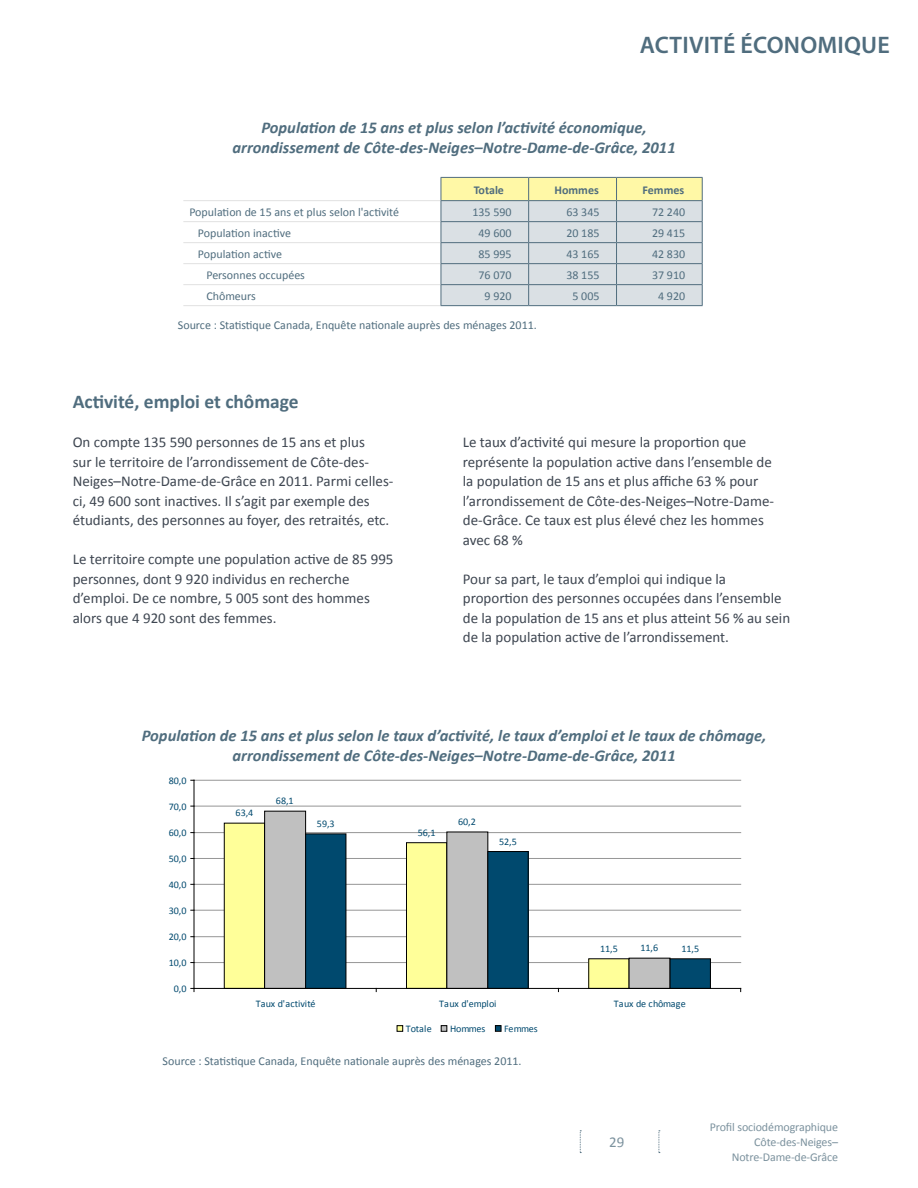
<style>
.page{position:relative;width:918px;height:1188px;background:#fff}
.page>*{position:absolute;margin:0;border:0;box-sizing:border-box;transform-origin:0 0}
.t1{font:600 24px "Myriad Pro";letter-spacing:.01em;color:#506d7e}
.t2{font:700 19.5px "Calibri";color:#506d7e}
.t3{font:italic 700 16.5px/19.8px "Calibri";color:#506d7e;text-align:center}
.t4{font:15px/19.5px "Calibri";color:#3e4651}
.t5{font:15px "Calibri";color:#7c929e}
.t6{font:12px "Calibri";color:#506d7e}
.t7{font:12px/15px "Calibri";letter-spacing:-.01em;color:#7c929e;text-align:right}
.t8{font:700 12px "Calibri";color:#506d7e}
.t9{font:10.05px "Calibri";letter-spacing:-.005em;color:#00496e}
.t10{font:10.05px "Calibri";letter-spacing:.015em;color:#00496e}
</style>
<div class="page">
<svg style="left:659px;top:1130px;width:1px;height:23px"></svg>
<svg style="left:580px;top:1130px;width:1px;height:23px"></svg>
<hr style="left:194px;top:962px;width:547px;height:1px;background:#969696">
<hr style="left:194px;top:936px;width:547px;height:1px;background:#969696">
<hr style="left:194px;top:910px;width:547px;height:1px;background:#969696">
<hr style="left:194px;top:884px;width:547px;height:1px;background:#969696">
<hr style="left:194px;top:858px;width:547px;height:1px;background:#969696">
<hr style="left:194px;top:832px;width:547px;height:1px;background:#969696">
<hr style="left:194px;top:806px;width:547px;height:1px;background:#969696">
<hr style="left:194px;top:780px;width:547px;height:1px;background:#969696">
<div style="left:224px;top:823px;width:41px;height:165px;background:#ff9"></div>
<div style="left:224px;top:823px;width:41px;height:165px;border:1px solid #000"></div>
<div style="left:407px;top:843px;width:40px;height:145px;background:#ff9"></div>
<div style="left:406px;top:842px;width:41px;height:146px;border:1px solid #000"></div>
<div style="left:589px;top:959px;width:40px;height:29px;background:#ff9"></div>
<div style="left:265px;top:811px;width:41px;height:177px;background:#c0c0c0"></div>
<div style="left:264px;top:811px;width:42px;height:177px;border:1px solid #000"></div>
<div style="left:447px;top:832px;width:41px;height:156px;background:#c0c0c0"></div>
<div style="left:447px;top:832px;width:41px;height:156px;border:1px solid #000"></div>
<div style="left:629px;top:958px;width:41px;height:30px;background:#c0c0c0"></div>
<div style="left:306px;top:834px;width:40px;height:154px;background:#00496e"></div>
<div style="left:305px;top:834px;width:41px;height:154px;border:1px solid #000"></div>
<div style="left:488px;top:852px;width:40px;height:136px;background:#00496e"></div>
<div style="left:488px;top:851px;width:41px;height:137px;border:1px solid #000"></div>
<div style="left:670px;top:959px;width:40px;height:29px;background:#00496e"></div>
<div style="left:670px;top:958px;width:41px;height:30px;border:1px solid #000"></div>
<hr style="left:194px;top:780px;width:1px;height:208px;background:#000">
<hr style="left:194px;top:988px;width:547px;height:1px;background:#000">
<div style="left:397px;top:1025px;width:6px;height:7px;border:1px solid #000"></div>
<div style="left:441px;top:1025px;width:6px;height:7px;border:1px solid #000"></div>
<div style="left:495px;top:1025px;width:6px;height:7px;border:1px solid #000"></div>
<hr style="left:183px;top:200px;width:258px;height:1px;background:#e1e1e1">
<hr style="left:183px;top:221px;width:258px;height:1px;background:#e1e1e1">
<hr style="left:183px;top:242px;width:258px;height:1px;background:#e1e1e1">
<hr style="left:183px;top:263px;width:258px;height:1px;background:#e1e1e1">
<hr style="left:183px;top:284px;width:258px;height:1px;background:#e1e1e1">
<hr style="left:183px;top:305px;width:258px;height:1px;background:#e1e1e1">
<svg style="left:441px;top:177px;width:262px;height:128px;background:#d9ddd3"></svg>
<hr style="left:441px;top:305px;width:88px;height:1px;background:#506d7e">
<hr style="left:529px;top:305px;width:88px;height:1px;background:#506d7e">
<hr style="left:617px;top:305px;width:86px;height:1px;background:#506d7e">
<p class="t1" style="left:640px;top:30px;width:252px">ACTIVITÉ ÉCONOMIQUE</p>
<p class="t3" style="left:232px;top:118px;width:445px">Population de 15 ans et plus selon l’activité économique, arrondissement de Côte-des-Neiges–Notre-Dame-de-Grâce, 2011</p>
<p class="t8" style="left:474px;top:182px;width:32px">Totale</p>
<p class="t8" style="left:554px;top:182px;width:46px">Hommes</p>
<p class="t8" style="left:643px;top:182px;width:43px">Femmes</p>
<p class="t6" style="left:189px;top:204px;width:211px">Population de 15 ans et plus selon l'activité</p>
<p class="t6" style="left:472px;top:204px;width:41px">135 590</p>
<p class="t6" style="left:566px;top:204px;width:35px">63 345</p>
<p class="t6" style="left:652px;top:204px;width:35px">72 240</p>
<p class="t6" style="left:198px;top:225px;width:95px">Population inactive</p>
<p class="t6" style="left:479px;top:225px;width:35px">49 600</p>
<p class="t6" style="left:566px;top:225px;width:35px">20 185</p>
<p class="t6" style="left:652px;top:225px;width:35px">29 415</p>
<p class="t6" style="left:198px;top:246px;width:86px">Population active</p>
<p class="t6" style="left:479px;top:246px;width:35px">85 995</p>
<p class="t6" style="left:566px;top:246px;width:35px">43 165</p>
<p class="t6" style="left:652px;top:246px;width:35px">42 830</p>
<p class="t6" style="left:206px;top:267px;width:100px">Personnes occupées</p>
<p class="t6" style="left:479px;top:267px;width:35px">76 070</p>
<p class="t6" style="left:566px;top:267px;width:35px">38 155</p>
<p class="t6" style="left:652px;top:267px;width:35px">37 910</p>
<p class="t6" style="left:206px;top:288px;width:51px">Chômeurs</p>
<p class="t6" style="left:485px;top:288px;width:29px">9 920</p>
<p class="t6" style="left:572px;top:288px;width:29px">5 005</p>
<p class="t6" style="left:658px;top:288px;width:29px">4 920</p>
<p class="t6" style="left:178px;top:318px;width:361px">Source : Statistique Canada, Enquête nationale auprès des ménages 2011.</p>
<p class="t2" style="left:73px;top:389px;width:228px">Activité, emploi et chômage</p>
<p class="t4" style="left:73px;top:432px;width:322px">On compte 135 590 personnes de 15 ans et plus<br>sur le territoire de l’arrondissement de Côte-des-Neiges–Notre-Dame-de-Grâce en 2011. Parmi celles&shy;ci, 49 600 sont inactives. Il s’agit par exemple des étudiants, des personnes au foyer, des retraités, etc.</p>
<p class="t4" style="left:73px;top:549px;width:322px">Le territoire compte une population active de 85 995 personnes, dont 9 920 individus en recherche d’emploi. De ce nombre, 5 005 sont des hommes alors que 4 920 sont des femmes.</p>
<p class="t4" style="left:463px;top:432px;width:313px">Le taux d’activité qui mesure la proportion que représente la population active dans l’ensemble de la population de 15 ans et plus affiche 63 % pour l’arrondissement de Côte-des-Neiges–Notre-Dame&shy;de-Grâce. Ce taux est plus élevé chez les hommes avec 68 %</p>
<p class="t4" style="left:463px;top:569px;width:329px">Pour sa part, le taux d’emploi qui indique la proportion des personnes occupées dans l’ensemble de la population de 15 ans et plus atteint 56 % au sein de la population active de l’arrondissement.</p>
<p class="t3" style="left:142px;top:726px;width:626px">Population de 15 ans et plus selon le taux d’activité, le taux d’emploi et le taux de chômage, arrondissement de Côte-des-Neiges–Notre-Dame-de-Grâce, 2011</p>
<p class="t9" style="left:169px;top:774px;width:19px">80,0</p>
<p class="t9" style="left:169px;top:800px;width:19px">70,0</p>
<p class="t9" style="left:169px;top:827px;width:19px">60,0</p>
<p class="t9" style="left:169px;top:853px;width:19px">50,0</p>
<p class="t9" style="left:169px;top:878px;width:19px">40,0</p>
<p class="t9" style="left:169px;top:904px;width:19px">30,0</p>
<p class="t9" style="left:169px;top:931px;width:19px">20,0</p>
<p class="t9" style="left:169px;top:957px;width:19px">10,0</p>
<p class="t9" style="left:174px;top:983px;width:14px">0,0</p>
<p class="t9" style="left:236px;top:807px;width:19px">63,4</p>
<p class="t9" style="left:276px;top:795px;width:19px">68,1</p>
<p class="t9" style="left:317px;top:817px;width:19px">59,3</p>
<p class="t9" style="left:418px;top:826px;width:19px">56,1</p>
<p class="t9" style="left:458px;top:815px;width:19px">60,2</p>
<p class="t9" style="left:499px;top:835px;width:19px">52,5</p>
<p class="t9" style="left:600px;top:942px;width:19px">11,5</p>
<p class="t9" style="left:640px;top:942px;width:19px">11,6</p>
<p class="t9" style="left:681px;top:942px;width:19px">11,5</p>
<p class="t10" style="left:256px;top:998px;width:61px">Taux d'activité</p>
<p class="t9" style="left:439px;top:998px;width:59px">Taux d'emploi</p>
<p class="t9" style="left:614px;top:998px;width:73px">Taux de chômage</p>
<p class="t9" style="left:406px;top:1022px;width:27px">Totale</p>
<p class="t9" style="left:450px;top:1022px;width:37px">Hommes</p>
<p class="t9" style="left:504px;top:1022px;width:35px">Femmes</p>
<p class="t6" style="left:163px;top:1053px;width:361px">Source : Statistique Canada, Enquête nationale auprès des ménages 2011.</p>
<p class="t5" style="left:609px;top:1132px;width:17px">29</p>
<p class="t7" style="left:710px;top:1119px;width:130px">Profil sociodémographique<br>Côte-des-Neiges–<br>Notre-Dame-de-Grâce</p>
</div>
